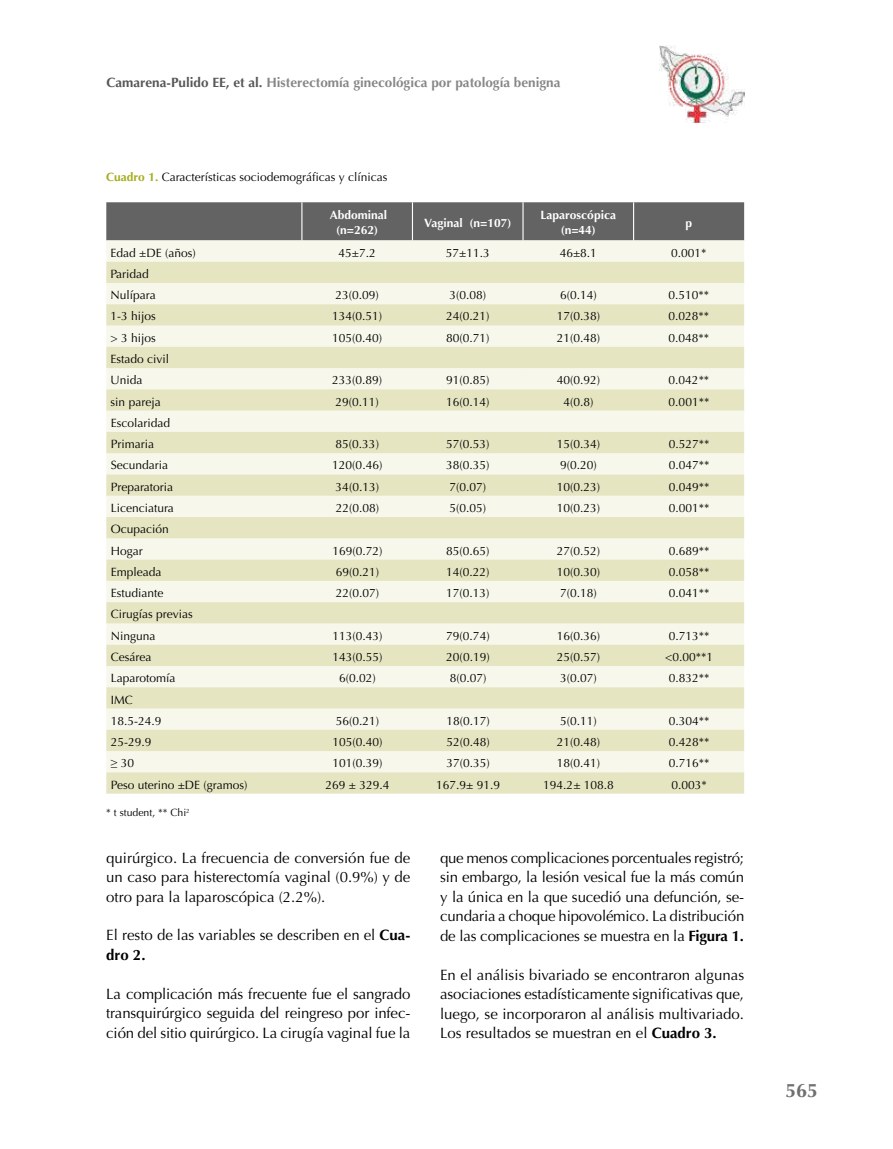
<style>
.page{position:relative;width:893px;height:1149px;background:#fff}
.page>*{position:absolute;margin:0;border:0;box-sizing:border-box;transform-origin:0 0}
.t1{font:700 19.5px "Optima";color:#706f6f}
.t2{font:15px/19.5px "Optima";color:#000;text-align:justify}
.t3{font:700 13.5px "Optima";color:#878787}
.t4{font:12px/21.3px "Optima";color:#000}
.t5{font:700 12px/15px "Optima";color:#fff;text-align:center}
.t6{font:10.5px "Optima";color:#000}
.s1{color:#575756}
.s2{font-weight:700;color:#a5ad1d}
.s3{font-weight:700}
</style>
<div class="page">
<div style="left:106px;top:202px;width:638px;height:38px;background:#646363"></div>
<div style="left:106px;top:240px;width:638px;height:21px;background:#f7f7eb"></div>
<svg style="left:106px;top:261px;width:638px;height:532px;background:#eeedd5"></svg>
<hr style="left:301px;top:202px;width:1px;height:38px;background:#fff">
<hr style="left:412px;top:202px;width:1px;height:38px;background:#fff">
<hr style="left:522px;top:202px;width:2px;height:38px;background:#fff">
<hr style="left:633px;top:202px;width:1px;height:38px;background:#fff">
<img style="left:659px;top:46px;width:85px;height:76px">
<p class="t3" style="left:107px;top:75px;width:455px"><span class="s1">Camarena-Pulido EE, et al.</span> Histerectomía ginecológica por patología benigna</p>
<p class="t4" style="left:106px;top:167px;width:283px"><span class="s2">Cuadro 1.</span> Características sociodemográficas y clínicas</p>
<p class="t5" style="left:330px;top:208px;width:59px">Abdominal (n=262)</p>
<p class="t5" style="left:424px;top:215px;width:89px">Vaginal (n=107)</p>
<p class="t5" style="left:541px;top:208px;width:77px">Laparoscópica (n=44)</p>
<p class="t5" style="left:685px;top:215px;width:8px">p</p>
<p class="t4" style="left:111px;top:242px;width:87px">Edad ±DE (años)</p>
<p class="t4" style="left:339px;top:242px;width:39px">45±7.2</p>
<p class="t4" style="left:446px;top:242px;width:45px">57±11.3</p>
<p class="t4" style="left:560px;top:242px;width:39px">46±8.1</p>
<p class="t4" style="left:671px;top:242px;width:37px">0.001*</p>
<p class="t4" style="left:111px;top:263px;width:47px">Paridad<br>Nulípara</p>
<p class="t4" style="left:336px;top:284px;width:45px">23(0.09)</p>
<p class="t4" style="left:449px;top:284px;width:38px">3(0.08)</p>
<p class="t4" style="left:560px;top:284px;width:38px">6(0.14)</p>
<p class="t4" style="left:669px;top:284px;width:42px">0.510**</p>
<p class="t4" style="left:111px;top:306px;width:47px">1-3 hijos</p>
<p class="t4" style="left:332px;top:306px;width:52px">134(0.51)</p>
<p class="t4" style="left:446px;top:306px;width:45px">24(0.21)</p>
<p class="t4" style="left:557px;top:306px;width:45px">17(0.38)</p>
<p class="t4" style="left:669px;top:306px;width:42px">0.028**</p>
<p class="t4" style="left:111px;top:327px;width:47px">&gt; 3 hijos</p>
<p class="t4" style="left:332px;top:327px;width:52px">105(0.40)</p>
<p class="t4" style="left:446px;top:327px;width:45px">80(0.71)</p>
<p class="t4" style="left:557px;top:327px;width:45px">21(0.48)</p>
<p class="t4" style="left:669px;top:327px;width:42px">0.048**</p>
<p class="t4" style="left:111px;top:348px;width:60px">Estado civil<br>Unida</p>
<p class="t4" style="left:332px;top:369px;width:52px">233(0.89)</p>
<p class="t4" style="left:446px;top:369px;width:45px">91(0.85)</p>
<p class="t4" style="left:557px;top:369px;width:45px">40(0.92)</p>
<p class="t4" style="left:669px;top:369px;width:42px">0.042**</p>
<p class="t4" style="left:111px;top:391px;width:52px">sin pareja</p>
<p class="t4" style="left:336px;top:391px;width:45px">29(0.11)</p>
<p class="t4" style="left:446px;top:391px;width:45px">16(0.14)</p>
<p class="t4" style="left:563px;top:391px;width:32px">4(0.8)</p>
<p class="t4" style="left:669px;top:391px;width:42px">0.001**</p>
<p class="t4" style="left:111px;top:412px;width:61px">Escolaridad<br>Primaria</p>
<p class="t4" style="left:336px;top:433px;width:45px">85(0.33)</p>
<p class="t4" style="left:446px;top:433px;width:45px">57(0.53)</p>
<p class="t4" style="left:557px;top:433px;width:45px">15(0.34)</p>
<p class="t4" style="left:669px;top:433px;width:42px">0.527**</p>
<p class="t4" style="left:111px;top:454px;width:59px">Secundaria</p>
<p class="t4" style="left:332px;top:454px;width:52px">120(0.46)</p>
<p class="t4" style="left:446px;top:454px;width:45px">38(0.35)</p>
<p class="t4" style="left:560px;top:454px;width:38px">9(0.20)</p>
<p class="t4" style="left:669px;top:454px;width:42px">0.047**</p>
<p class="t4" style="left:111px;top:476px;width:64px">Preparatoria</p>
<p class="t4" style="left:336px;top:476px;width:45px">34(0.13)</p>
<p class="t4" style="left:450px;top:476px;width:38px">7(0.07)</p>
<p class="t4" style="left:557px;top:476px;width:45px">10(0.23)</p>
<p class="t4" style="left:669px;top:476px;width:42px">0.049**</p>
<p class="t4" style="left:111px;top:497px;width:65px">Licenciatura</p>
<p class="t4" style="left:336px;top:497px;width:45px">22(0.08)</p>
<p class="t4" style="left:450px;top:497px;width:38px">5(0.05)</p>
<p class="t4" style="left:557px;top:497px;width:45px">10(0.23)</p>
<p class="t4" style="left:669px;top:497px;width:42px">0.001**</p>
<p class="t4" style="left:111px;top:518px;width:60px">Ocupación<br>Hogar</p>
<p class="t4" style="left:332px;top:540px;width:52px">169(0.72)</p>
<p class="t4" style="left:446px;top:540px;width:45px">85(0.65)</p>
<p class="t4" style="left:557px;top:540px;width:45px">27(0.52)</p>
<p class="t4" style="left:669px;top:540px;width:42px">0.689**</p>
<p class="t4" style="left:111px;top:561px;width:52px">Empleada</p>
<p class="t4" style="left:336px;top:561px;width:45px">69(0.21)</p>
<p class="t4" style="left:446px;top:561px;width:45px">14(0.22)</p>
<p class="t4" style="left:557px;top:561px;width:45px">10(0.30)</p>
<p class="t4" style="left:669px;top:561px;width:42px">0.058**</p>
<p class="t4" style="left:111px;top:582px;width:54px">Estudiante</p>
<p class="t4" style="left:336px;top:582px;width:45px">22(0.07)</p>
<p class="t4" style="left:446px;top:582px;width:45px">17(0.13)</p>
<p class="t4" style="left:560px;top:582px;width:38px">7(0.18)</p>
<p class="t4" style="left:669px;top:582px;width:42px">0.041**</p>
<p class="t4" style="left:111px;top:603px;width:84px">Cirugías previas<br>Ninguna</p>
<p class="t4" style="left:332px;top:625px;width:52px">113(0.43)</p>
<p class="t4" style="left:446px;top:625px;width:45px">79(0.74)</p>
<p class="t4" style="left:557px;top:625px;width:45px">16(0.36)</p>
<p class="t4" style="left:669px;top:625px;width:42px">0.713**</p>
<p class="t4" style="left:111px;top:646px;width:42px">Cesárea</p>
<p class="t4" style="left:332px;top:646px;width:52px">143(0.55)</p>
<p class="t4" style="left:446px;top:646px;width:45px">20(0.19)</p>
<p class="t4" style="left:557px;top:646px;width:45px">25(0.57)</p>
<p class="t4" style="left:665px;top:646px;width:49px">&lt;0.00**1</p>
<p class="t4" style="left:111px;top:667px;width:66px">Laparotomía</p>
<p class="t4" style="left:339px;top:667px;width:38px">6(0.02)</p>
<p class="t4" style="left:450px;top:667px;width:38px">8(0.07)</p>
<p class="t4" style="left:560px;top:667px;width:38px">3(0.07)</p>
<p class="t4" style="left:669px;top:667px;width:42px">0.832**</p>
<p class="t4" style="left:111px;top:688px;width:52px">IMC<br>18.5-24.9</p>
<p class="t4" style="left:336px;top:710px;width:45px">56(0.21)</p>
<p class="t4" style="left:446px;top:710px;width:45px">18(0.17)</p>
<p class="t4" style="left:560px;top:710px;width:38px">5(0.11)</p>
<p class="t4" style="left:669px;top:710px;width:42px">0.304**</p>
<p class="t4" style="left:111px;top:731px;width:42px">25-29.9</p>
<p class="t4" style="left:332px;top:731px;width:52px">105(0.40)</p>
<p class="t4" style="left:446px;top:731px;width:45px">52(0.48)</p>
<p class="t4" style="left:557px;top:731px;width:45px">21(0.48)</p>
<p class="t4" style="left:669px;top:731px;width:42px">0.428**</p>
<p class="t4" style="left:111px;top:752px;width:25px">≥ 30</p>
<p class="t4" style="left:332px;top:752px;width:52px">101(0.39)</p>
<p class="t4" style="left:446px;top:752px;width:45px">37(0.35)</p>
<p class="t4" style="left:557px;top:752px;width:45px">18(0.41)</p>
<p class="t4" style="left:669px;top:752px;width:42px">0.716**</p>
<p class="t4" style="left:111px;top:773px;width:138px">Peso uterino ±DE (gramos)</p>
<p class="t4" style="left:325px;top:773px;width:65px">269 ± 329.4</p>
<p class="t4" style="left:436px;top:773px;width:65px">167.9± 91.9</p>
<p class="t4" style="left:543px;top:773px;width:72px">194.2± 108.8</p>
<p class="t4" style="left:671px;top:773px;width:37px">0.003*</p>
<p class="t6" style="left:106px;top:806px;width:85px">* t student, ** Chi<sup>2</sup></p>
<p class="t2" style="left:106px;top:847px;width:306px">quirúrgico. La frecuencia de conversión fue de un caso para histerectomía vaginal (0.9%) y de otro para la laparoscópica (2.2%).</p>
<p class="t2" style="left:106px;top:925px;width:306px">El resto de las variables se describen en el <span class="s3">Cua&shy;dro 2.</span></p>
<p class="t2" style="left:106px;top:983px;width:306px">La complicación más frecuente fue el sangrado transquirúrgico seguida del reingreso por infec&shy;ción del sitio quirúrgico. La cirugía vaginal fue la</p>
<p class="t2" style="left:440px;top:847px;width:306px">que menos complicaciones porcentuales registró; sin embargo, la lesión vesical fue la más común y la única en la que sucedió una defunción, se&shy;cundaria a choque hipovolémico. La distribución de las complicaciones se muestra en la <span class="s3">Figura 1.</span></p>
<p class="t2" style="left:440px;top:964px;width:306px">En el análisis bivariado se encontraron algunas asociaciones estadísticamente significativas que, luego, se incorporaron al análisis multivariado.<br>Los resultados se muestran en el <span class="s3">Cuadro 3.</span></p>
<h1 class="t1" style="left:785px;top:1079px;width:34px">565</h1>
</div>
